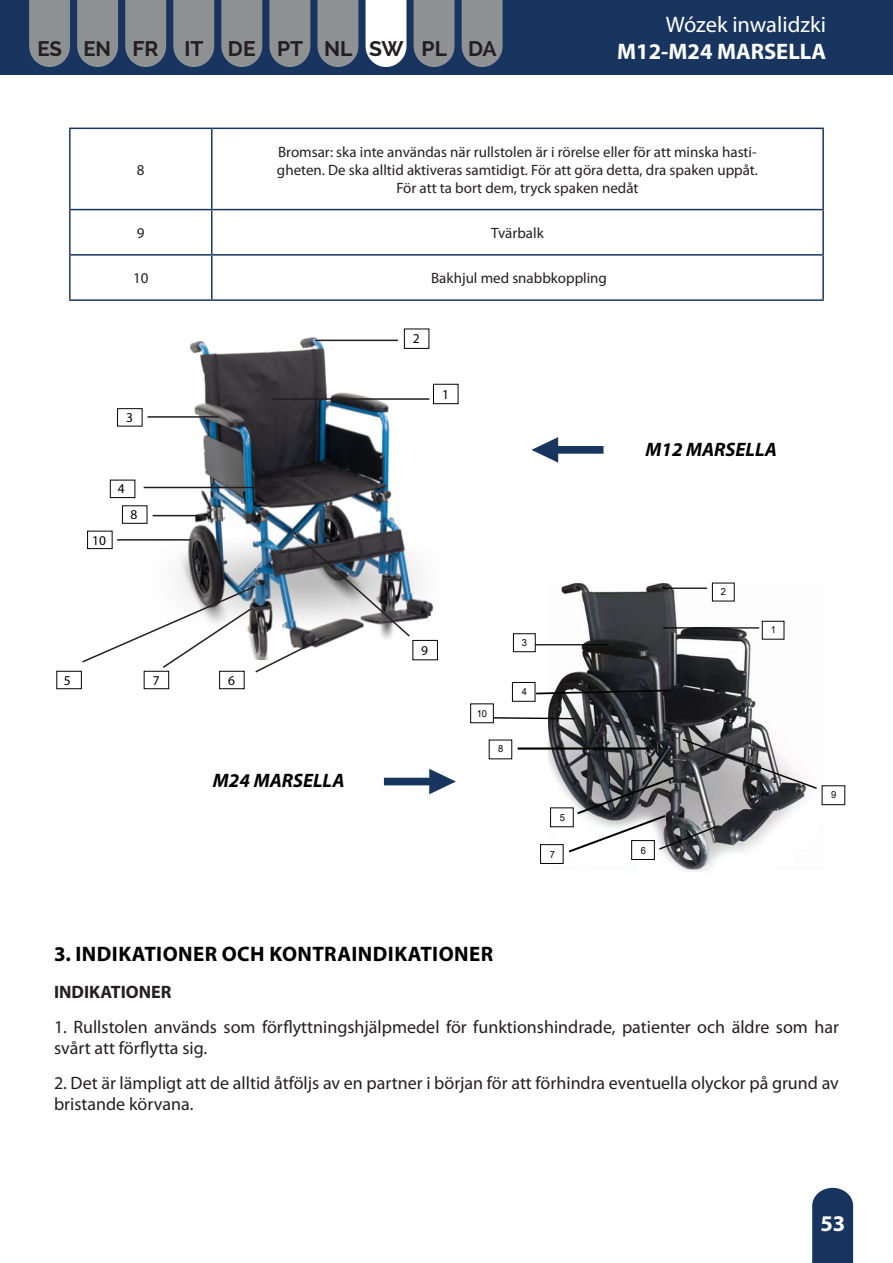
<style>
.page{position:relative;width:893px;height:1263px;background:#fff}
.page>*{position:absolute;margin:0;border:0;box-sizing:border-box;transform-origin:0 0}
.t1{font:700 22.5px "Myriad Pro";color:#fff}
.t2{font:22.5px "Myriad Pro";color:#fff}
.Título_de_apartado{font:700 21px "Myriad Pro";letter-spacing:.02em;color:#000001}
.t3{font:700 21px "Raleway";color:#231f20}
.Espacio_Grande{font:italic 700 19.5px "Myriad Pro";color:#000001}
.Cuerpo_de_texto{font:18px/21.6px "Myriad Pro";color:#231f20}
.Subtítulo{font:700 18px "Myriad Pro";color:#231f20}
.Texto_tabla{font:15px/18px "Myriad Pro";color:#231f20;text-align:center}
.Espacio_Grande-2{font:13.5px "Myriad Pro";color:#000001}
.t4{font:9.75px "Arial";color:#040503;scale:.96 1}
.s1{font-size:20.85px}
</style>
<div class="page">
<div style="left:0;top:0;width:893px;height:75px;background:#183560"></div>
<svg style="left:29px;top:0;width:41px;height:67px;background:#858a8d"></svg>
<svg style="left:125px;top:0;width:41px;height:67px;background:#858a8d"></svg>
<svg style="left:414px;top:0;width:41px;height:67px;background:#858990"></svg>
<svg style="left:269px;top:0;width:41px;height:67px;background:#858a8d"></svg>
<svg style="left:77px;top:0;width:41px;height:67px;background:#858a8d"></svg>
<svg style="left:366px;top:0;width:40px;height:67px;background:#f0f2f4"></svg>
<svg style="left:221px;top:0;width:41px;height:67px;background:#858a8d"></svg>
<svg style="left:173px;top:0;width:41px;height:67px;background:#858a8d"></svg>
<svg style="left:462px;top:0;width:41px;height:67px;background:#868a90"></svg>
<svg style="left:317px;top:0;width:41px;height:67px;background:#85898f"></svg>
<svg style="left:812px;top:1188px;width:41px;height:75px;background:#243f68"></svg>
<hr style="left:69px;top:128px;width:143px;height:1px;background:#183560">
<hr style="left:69px;top:129px;width:2px;height:80px;background:#183560">
<hr style="left:212px;top:128px;width:612px;height:1px;background:#183560">
<hr style="left:211px;top:129px;width:1px;height:80px;background:#183560">
<hr style="left:822px;top:129px;width:2px;height:80px;background:#183560">
<hr style="left:69px;top:209px;width:143px;height:1px;background:#183560">
<hr style="left:69px;top:210px;width:2px;height:44px;background:#183560">
<hr style="left:212px;top:209px;width:612px;height:1px;background:#183560">
<hr style="left:211px;top:210px;width:1px;height:44px;background:#183560">
<hr style="left:822px;top:210px;width:2px;height:44px;background:#183560">
<hr style="left:69px;top:254px;width:143px;height:2px;background:#183560">
<hr style="left:69px;top:256px;width:2px;height:43px;background:#183560">
<hr style="left:212px;top:254px;width:612px;height:2px;background:#183560">
<hr style="left:211px;top:256px;width:1px;height:43px;background:#183560">
<hr style="left:822px;top:256px;width:2px;height:43px;background:#183560">
<hr style="left:69px;top:299px;width:143px;height:2px;background:#183560">
<hr style="left:212px;top:299px;width:612px;height:2px;background:#183560">
<img style="left:112px;top:334px;width:347px;height:306px">
<img style="left:549px;top:620px;width:236px;height:252px">
<hr style="left:663px;top:627px;width:96px;height:1px;background:#040503">
<svg style="left:535px;top:689px;width:136px;height:6px"></svg>
<div style="left:762px;top:621px;width:22px;height:19px;border:1px solid #040503"></div>
<svg style="left:512px;top:582px;width:223px;height:71px"></svg>
<div style="left:512px;top:682px;width:23px;height:20px;border:1px solid #040503"></div>
<svg style="left:470px;top:703px;width:376px;height:157px"></svg>
<div style="left:540px;top:844px;width:24px;height:20px;border:1px solid #040503"></div>
<div style="left:433px;top:384px;width:26px;height:20px;border:1px solid #040503"></div>
<div style="left:404px;top:328px;width:25px;height:21px;border:1px solid #040503"></div>
<div style="left:412px;top:640px;width:26px;height:20px;border:1px solid #040503"></div>
<div style="left:219px;top:671px;width:26px;height:18px;border:1px solid #040503"></div>
<div style="left:144px;top:671px;width:25px;height:18px;border:1px solid #040503"></div>
<div style="left:56px;top:671px;width:26px;height:18px;border:1px solid #040503"></div>
<div style="left:122px;top:505px;width:25px;height:19px;border:1px solid #040503"></div>
<div style="left:110px;top:480px;width:25px;height:18px;border:1px solid #040503"></div>
<div style="left:117px;top:408px;width:26px;height:19px;border:1px solid #040503"></div>
<div style="left:384px;top:778px;width:48px;height:7px;background:#183560"></div>
<svg style="left:428px;top:769px;width:28px;height:26px"></svg>
<div style="left:555px;top:446px;width:48px;height:8px;background:#183560;border:2px solid #183560"></div>
<svg style="left:531px;top:437px;width:28px;height:26px"></svg>
<hr style="left:315px;top:340px;width:83px;height:1px;background:#231f20">
<hr style="left:272px;top:398px;width:157px;height:2px;background:#231f20">
<hr style="left:153px;top:515px;width:46px;height:1px;background:#231f20">
<hr style="left:147px;top:416px;width:72px;height:2px;background:#231f20">
<hr style="left:144px;top:487px;width:137px;height:1px;background:#231f20">
<svg style="left:81px;top:530px;width:330px;height:144px"></svg>
<hr style="left:117px;top:539px;width:74px;height:2px;background:#231f20">
<p class="t3" style="left:37px;top:37px;width:461px"><span class="s1">ES EN</span> FR IT DE PT NL SW PL DA</p>
<p class="t2" style="left:666px;top:10px;width:162px">Wózek inwalidzki</p>
<p class="t1" style="left:617px;top:37px;width:210px">M12-M24 MARSELLA</p>
<p class="Texto_tabla" style="left:137px;top:160px;width:9px">8</p>
<p class="Texto_tabla" style="left:277px;top:142px;width:482px">Bromsar: ska inte användas när rullstolen är i rörelse eller för att minska hasti&shy;gheten. De ska alltid aktiveras samtidigt. För att göra detta, dra spaken uppåt.<br>För att ta bort dem, tryck spaken nedåt</p>
<p class="Texto_tabla" style="left:137px;top:224px;width:9px">9</p>
<p class="Texto_tabla" style="left:491px;top:224px;width:54px">Tvärbalk</p>
<p class="Texto_tabla" style="left:133px;top:269px;width:17px">10</p>
<p class="Texto_tabla" style="left:431px;top:269px;width:177px">Bakhjul med snabbkoppling</p>
<p class="Espacio_Grande-2" style="left:126px;top:409px;width:8px">3</p>
<p class="Espacio_Grande-2" style="left:118px;top:481px;width:8px">4</p>
<p class="Espacio_Grande-2" style="left:92px;top:532px;width:15px">10</p>
<p class="Espacio_Grande-2" style="left:130px;top:506px;width:8px">8</p>
<p class="Espacio_Grande-2" style="left:64px;top:672px;width:8px">5</p>
<p class="Espacio_Grande-2" style="left:153px;top:672px;width:8px">7</p>
<p class="Espacio_Grande-2" style="left:228px;top:672px;width:8px">6</p>
<p class="Espacio_Grande" style="left:213px;top:768px;width:133px">M24 MARSELLA</p>
<p class="Espacio_Grande-2" style="left:413px;top:330px;width:8px">2</p>
<p class="Espacio_Grande-2" style="left:442px;top:386px;width:8px">1</p>
<p class="Espacio_Grande-2" style="left:421px;top:643px;width:8px">9</p>
<p class="t4" style="left:477px;top:707px;width:12px">10</p>
<p class="t4" style="left:498px;top:742px;width:7px">8</p>
<p class="t4" style="left:522px;top:636px;width:7px">3</p>
<p class="t4" style="left:522px;top:685px;width:7px">4</p>
<p class="t4" style="left:560px;top:811px;width:7px">5</p>
<p class="t4" style="left:550px;top:848px;width:7px">7</p>
<p class="Espacio_Grande" style="left:645px;top:437px;width:133px">M12 MARSELLA</p>
<p class="t4" style="left:721px;top:585px;width:7px">2</p>
<p class="t4" style="left:771px;top:623px;width:7px">1</p>
<p class="t4" style="left:641px;top:843px;width:7px">6</p>
<p class="t4" style="left:831px;top:788px;width:7px">9</p>
<p class="Título_de_apartado" style="left:54px;top:940px;width:441px">3. INDIKATIONER OCH KONTRAINDIKATIONER</p>
<p class="Subtítulo" style="left:54px;top:980px;width:119px">INDIKATIONER</p>
<p class="Cuerpo_de_texto" style="left:54px;top:1015px;width:786px">1. Rullstolen används som förflyttningshjälpmedel för funktionshindrade, patienter och äldre som har svårt att förflytta sig.</p>
<p class="Cuerpo_de_texto" style="left:54px;top:1071px;width:786px">2. Det är lämpligt att de alltid åtföljs av en partner i början för att förhindra eventuella olyckor på grund av bristande körvana.</p>
<p class="t1" style="left:820px;top:1209px;width:26px">53</p>
</div>
